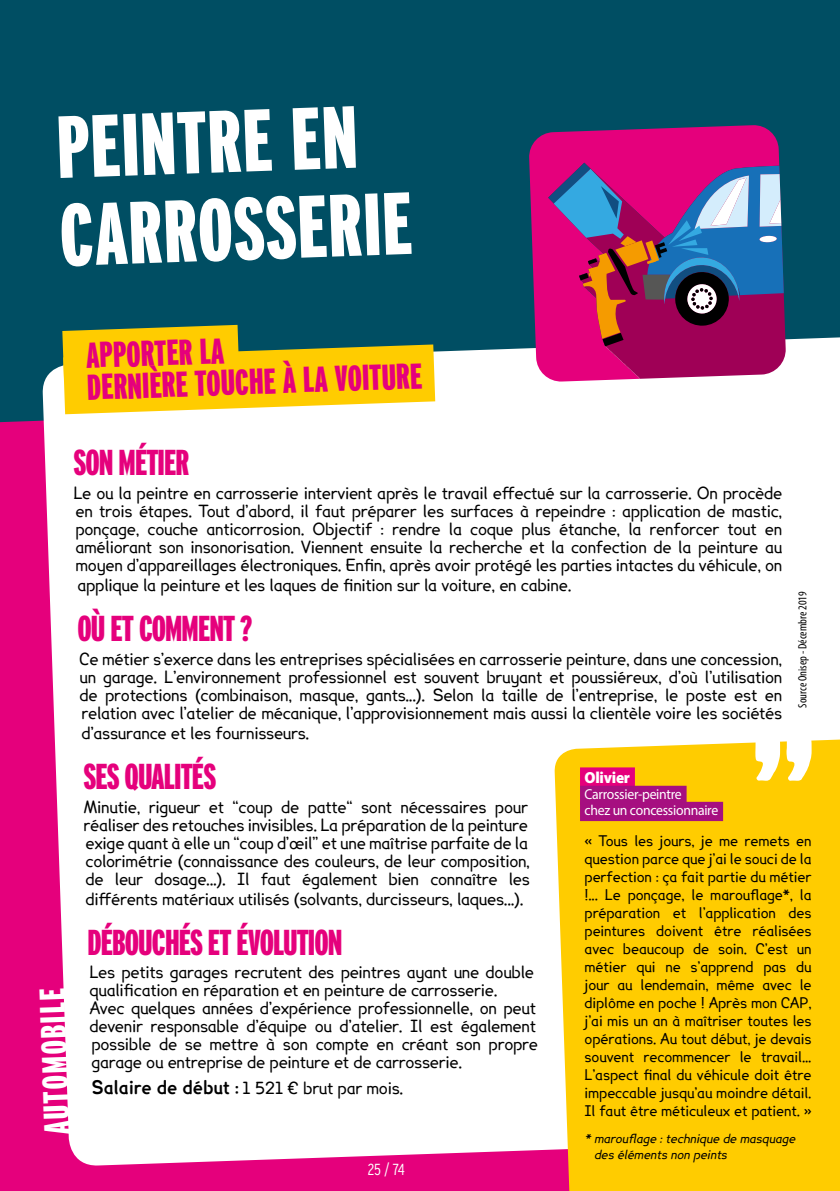
<style>
.page{position:relative;width:840px;height:1191px;background:#fff}
.page>*{position:absolute;margin:0;border:0;box-sizing:border-box;transform-origin:0 0}
.t1{font:900 extra-condensed 88px/88px "Interstate";color:#fff}
.t2{font:900 extra-condensed 36px/32px "Interstate";letter-spacing:-.025em;color:#e5007c}
.t3{font:900 extra-condensed 36px "Interstate";color:#fff}
.t4{font:16px/18px "Lexie Readable";letter-spacing:-.02em;color:#000;text-align:justify}
.t5{font:900 16px "Myriad Pro";letter-spacing:-.02em;color:#fff;scale:.95 1}
.t6{font:300 condensed 16px "Interstate";color:#fff}
.t7{font:14.4px/16px "Myriad Pro";letter-spacing:-.02em;color:#fff;scale:.95 1}
.t8{font:14px/18px "Lexie Readable";letter-spacing:-.01em;color:#000;text-align:justify}
.t9{font:italic 12px/16px "Lexie Readable";color:#000}
.t10{font:condensed 12px "Myriad Pro";color:#000}
.s1{font-weight:700;font-size:18px}
</style>
<div class="page">
<div style="left:0;top:0;width:839px;height:1191px;background:#e5007c"></div>
<div style="left:0;top:0;width:839px;height:422px;background:#004e63"></div>
<div style="left:42px;top:335px;width:797px;height:831px;background:#fff"></div>
<svg style="left:62px;top:325px;width:373px;height:89px;background:#d8bc21"></svg>
<div style="left:553px;top:738px;width:286px;height:453px;background:#fc0"></div>
<svg style="left:755px;top:736px;width:56px;height:44px;background:#fff1bb"></svg>
<div style="left:579px;top:767px;width:55px;height:19px;background:#e5007c"></div>
<div style="left:579px;top:785px;width:107px;height:20px;background:#a60f80"></div>
<div style="left:579px;top:802px;width:143px;height:19px;background:#a60f80"></div>
<svg style="left:528px;top:125px;width:250px;height:257px"></svg>
<svg style="left:548px;top:163px;width:237px;height:216px;fill:#9f0056"></svg>
<svg style="left:548px;top:163px;width:235px;height:183px"></svg>
<h1 class="t1" style="left:55px;top:102px;width:354px;rotate:-2deg">PEINTRE EN<br>CARROSSERIE</h1>
<h2 class="t2" style="left:85px;top:339px;width:337px;rotate:-2deg">APPORTER LA<br>DERNIÈRE TOUCHE À LA VOITURE</h2>
<h2 class="t2" style="left:73px;top:446px;width:117px">SON MÉTIER</h2>
<p class="t4" style="left:73px;top:483px;width:710px">Le ou la peintre en carrosserie intervient après le travail effectué sur la carrosserie. On procède en trois étapes. Tout d’abord, il faut préparer les surfaces à repeindre : application de mastic, ponçage, couche anticorrosion. Objectif : rendre la coque plus étanche, la renforcer tout en améliorant son insonorisation. Viennent ensuite la recherche et la confection de la peinture au moyen d’appareillages électroniques. Enfin, après avoir protégé les parties intactes du véhicule, on</p>
<p class="t4" style="left:77px;top:575px;width:495px">applique la peinture et les laques de finition sur la voiture, en cabine.</p>
<h2 class="t2" style="left:77px;top:612px;width:176px">OÙ ET COMMENT ?</h2>
<p class="t4" style="left:79px;top:649px;width:704px">Ce métier s’exerce dans les entreprises spécialisées en carrosserie peinture, dans une concession, un garage. L’environnement professionnel est souvent bruyant et poussiéreux, d’où l’utilisation de protections (combinaison, masque, gants...). Selon la taille de l’entreprise, le poste est en relation avec l’atelier de mécanique, l’approvisionnement mais aussi la clientèle voire les sociétés</p>
<p class="t4" style="left:81px;top:723px;width:229px">d’assurance et les fournisseurs.</p>
<h2 class="t2" style="left:83px;top:760px;width:134px">SES QUALITÉS</h2>
<p class="t4" style="left:83px;top:797px;width:448px;text-align:left">Minutie, rigueur et “coup de patte“ sont nécessaires pour réaliser des retouches invisibles. La préparation de la peinture exige quant à elle un “coup d’œil” et une maîtrise parfaite de la colorimétrie (connaissance des couleurs, de leur composition, de leur dosage...). Il faut également bien connaître les</p>
<p class="t4" style="left:85px;top:889px;width:439px">différents matériaux utilisés (solvants, durcisseurs, laques...).</p>
<h2 class="t2" style="left:87px;top:925px;width:256px">DÉBOUCHÉS ET ÉVOLUTION</h2>
<p class="t4" style="left:89px;top:963px;width:449px;text-align:left">Les petits garages recrutent des peintres ayant une double qualification en réparation et en peinture de carrosserie.<br>Avec quelques années d’expérience professionnelle, on peut devenir responsable d’équipe ou d’atelier. Il est également possible de se mettre à son compte en créant son propre garage ou entreprise de peinture et de carrosserie.</p>
<p class="t4" style="left:91px;top:1078px;width:313px"><span class="s1">Salaire de début :</span> 1 521 € brut par mois.</p>
<p class="t10" style="left:794px;top:707px;width:118px;rotate:-90deg">Source Onisep - Décembre 2019</p>
<p class="t5" style="left:584px;top:769px;width:49px">Olivier</p>
<p class="t7" style="left:584px;top:786px;width:142px">Carrossier-peintre<br>chez un concessionnaire</p>
<p class="t8" style="left:584px;top:831px;width:228px">« Tous les jours, je me remets en question parce que j’ai le souci de la perfection : ça fait partie du métier !... Le ponçage, le marouflage*, la préparation et l’application des peintures doivent être réalisées avec beaucoup de soin. C’est un métier qui ne s’apprend pas du jour au lendemain, même avec le diplôme en poche ! Après mon CAP, j’ai mis un an à maîtriser toutes les opérations. Au tout début, je devais souvent recommencer le travail...<br>L’aspect final du véhicule doit être impeccable jusqu’au moindre détail.<br>Il faut être méticuleux et patient. »</p>
<p class="t9" style="left:593px;top:1130px;width:206px;text-indent:-9px">*marouflage :technique de masquage desélémentsnon peints</p>
<h2 class="t3" style="left:35px;top:1135px;width:147px;rotate:-92deg">AUTOMOBILE</h2>
<p class="t6" style="left:367px;top:1160px;width:39px">25 / 74</p>
</div>
